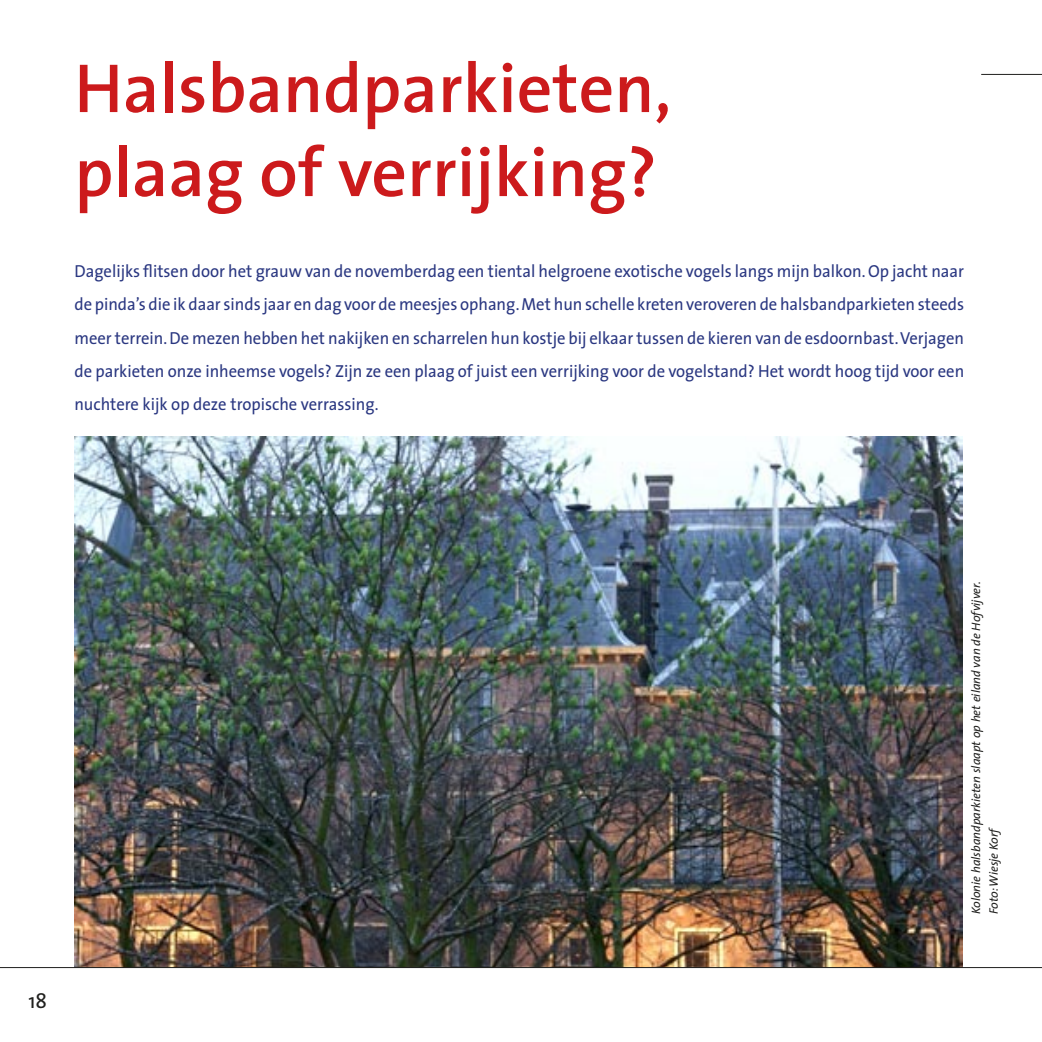
<style>
.page{position:relative;width:1042px;height:1042px;background:#fff}
.page>*{position:absolute;margin:0;border:0;box-sizing:border-box;transform-origin:0 0}
.t1{font:600 70px/84px "The Sans";color:#cc1a1c}
.t2{font:21px "The Sans";color:#20201e}
.t3{font:17.5px/33.2px "The Sans";color:#2a3781;text-align:justify;scale:.95 1}
.t4{font:italic 12.25px/17.5px "The Sans";color:#20201e}
</style>
<div class="page">
<hr style="left:981px;top:74px;width:61px;height:1px;background:#20201e">
<img style="left:74px;top:437px;width:888px;height:530px">
<hr style="left:0;top:967px;width:1042px;height:1px;background:#20201e">
<h1 class="t1" style="left:74px;top:44px;width:598px">Halsbandparkieten, plaag of verrijking?</h1>
<p class="t3" style="left:74px;top:254px;width:938px">Dagelijks flitsen door het grauw van de novemberdag een tiental helgroene exotische vogels langs mijn balkon. Op jacht naar de pinda’s die ik daar sinds jaar en dag voor de meesjes ophang. Met hun schelle kreten veroveren de halsbandparkieten steeds meer terrein. De mezen hebben het nakijken en scharrelen hun kostje bij elkaar tussen de kieren van de esdoornbast. Verjagen de parkieten onze inheemse vogels? Zijn ze een plaag of juist een verrijking voor de vogelstand? Het wordt hoog tijd voor een nuchtere kijk op deze tropische verrassing.</p>
<p class="t2" style="left:29px;top:983px;width:20px">18</p>
<p class="t4" style="left:967px;top:914px;width:334px;rotate:-90deg">Kolonie halsbandparkieten slaapt op het eiland van de Hofvijver.<br>Foto: Wiesje Korf</p>
</div>
